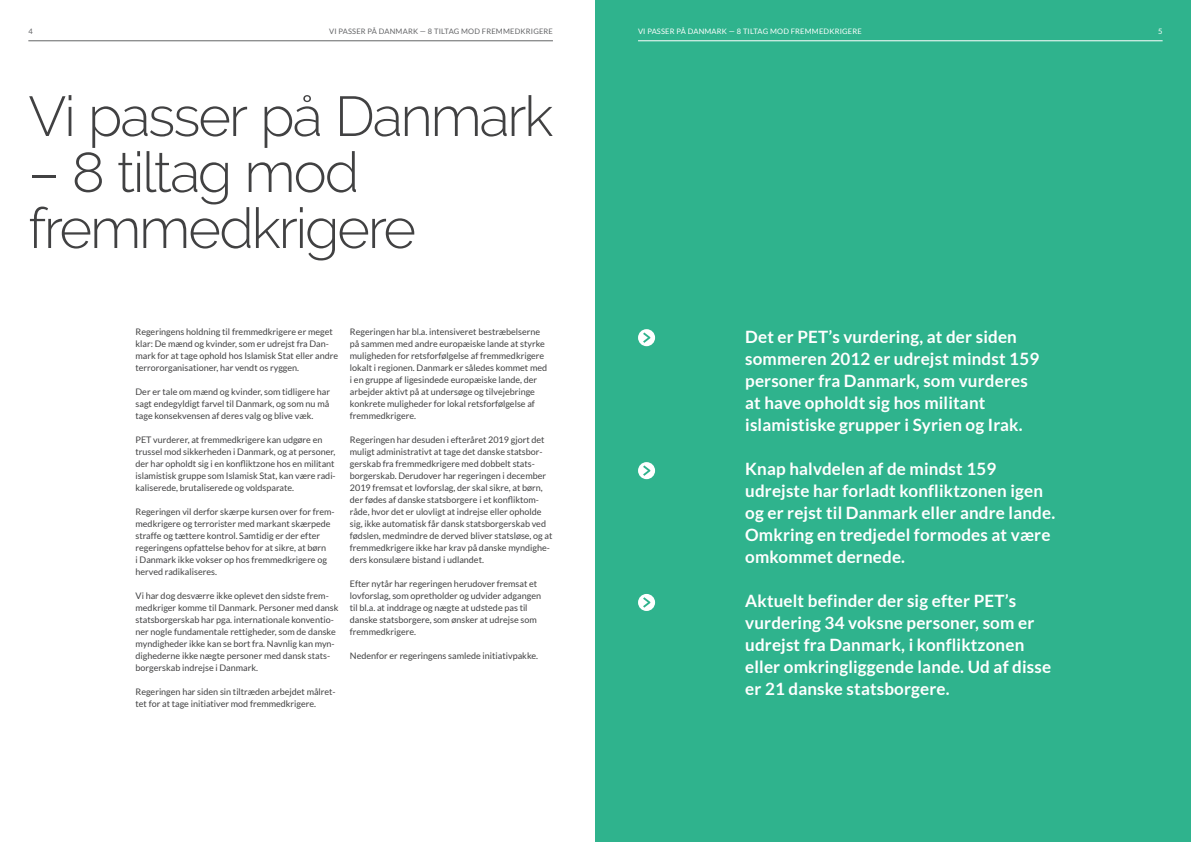
<style>
.page{position:relative;width:1191px;height:842px;background:#fff}
.page>*{position:absolute;margin:0;border:0;box-sizing:border-box;transform-origin:0 0}
.t1{font:300 56px/56px "Raleway";letter-spacing:-.04em;color:#414142}
.t2{font:700 17px/22px "Lato";letter-spacing:.01em;color:#fff}
.t3{font:9px/12px "Lato";color:#414142}
.t4{font:7.5px "Lato";letter-spacing:.025em;color:#636466}
.t5{font:7.5px "Lato";letter-spacing:.025em;color:#fff}
</style>
<div class="page">
<div style="left:595px;top:0;width:596px;height:842px;background:#2fb38d"></div>
<div style="left:638px;top:329px;width:17px;height:17px;background:#fff;border-radius:50%"></div>
<svg style="left:643px;top:332px;width:7px;height:11px"></svg>
<div style="left:638px;top:462px;width:17px;height:17px;background:#fff;border-radius:50%"></div>
<svg style="left:643px;top:465px;width:7px;height:11px"></svg>
<div style="left:638px;top:594px;width:17px;height:17px;background:#fff;border-radius:50%"></div>
<svg style="left:643px;top:597px;width:7px;height:11px"></svg>
<hr style="left:28px;top:41px;width:525px;height:1px;background:#636466">
<hr style="left:638px;top:41px;width:524px;height:1px;background:#fff">
<p class="t4" style="left:28px;top:27px;width:6px">4</p>
<p class="t4" style="left:329px;top:27px;width:225px">VI PASSER PÅ DANMARK — 8 TILTAG MOD FREMMEDKRIGERE</p>
<p class="t5" style="left:638px;top:27px;width:225px">VI PASSER PÅ DANMARK — 8 TILTAG MOD FREMMEDKRIGERE</p>
<p class="t5" style="left:1158px;top:27px;width:6px">5</p>
<h1 class="t1" style="left:28px;top:88px;width:526px">Vi passer på Danmark</h1>
<h1 class="t1" style="left:28px;top:144px;width:389px">– 8 tiltag mod fremmedkrigere</h1>
<p class="t3" style="left:135px;top:326px;width:204px">Regeringens holdning til fremmedkrigere er meget klar: De mænd og kvinder, som er udrejst fra Dan&shy;mark for at tage ophold hos Islamisk Stat eller andre terrororganisationer, har vendt os ryggen.</p>
<p class="t3" style="left:135px;top:386px;width:196px;text-align:justify">Der er tale om mænd og kvinder, som tidligere har sagt endegyldigt farvel til Danmark, og som nu må tage konsekvensen af deres valg og blive væk.</p>
<p class="t3" style="left:135px;top:434px;width:202px">PET vurderer, at fremmedkrigere kan udgøre en trussel mod sikkerheden i Danmark, og at personer, der har opholdt sig i en konfliktzone hos en militant islamistisk gruppe som Islamisk Stat, kan være radi&shy;kaliserede, brutaliserede og voldsparate.</p>
<p class="t3" style="left:135px;top:506px;width:201px">Regeringen vil derfor skærpe kursen over for frem&shy;medkrigere og terrorister med markant skærpede straffe og tættere kontrol. Samtidig er der efter regeringens opfattelse behov for at sikre, at børn<br>i Danmark ikke vokser op hos fremmedkrigere og herved radikaliseres.</p>
<p class="t3" style="left:135px;top:590px;width:204px">Vi har dog desværre ikke oplevet den sidste frem&shy;medkriger komme til Danmark. Personer med dansk statsborgerskab har pga. internationale konventio&shy;ner nogle fundamentale rettigheder, som de danske myndigheder ikke kan se bort fra. Navnlig kan myn&shy;dighederne ikke nægte personer med dansk stats&shy;borgerskab indrejse i Danmark.</p>
<p class="t3" style="left:135px;top:686px;width:202px">Regeringen har siden sin tiltræden arbejdet målret&shy;tet for at tage initiativer mod fremmedkrigere.</p>
<p class="t3" style="left:350px;top:326px;width:199px">Regeringen har bl.a. intensiveret bestræbelserne på sammen med andre europæiske lande at styrke muligheden for retsforfølgelse af fremmedkrigere lokalt i regionen. Danmark er således kommet med i en gruppe af ligesindede europæiske lande, der arbejder aktivt på at undersøge og tilvejebringe konkrete muligheder for lokal retsforfølgelse af fremmedkrigere.</p>
<p class="t3" style="left:350px;top:434px;width:204px">Regeringen har desuden i efteråret 2019 gjort det muligt administrativt at tage det danske statsbor&shy;gerskab fra fremmedkrigere med dobbelt stats&shy;borgerskab. Derudover har regeringen i december 2019 fremsat et lovforslag, der skal sikre, at børn, der fødes af danske statsborgere i et konfliktom&shy;råde, hvor det er ulovligt at indrejse eller opholde sig, ikke automatisk får dansk statsborgerskab ved fødslen, medmindre de derved bliver statsløse, og at fremmedkrigere ikke har krav på danske myndighe&shy;ders konsulære bistand i udlandet.</p>
<p class="t3" style="left:350px;top:578px;width:193px">Efter nytår har regeringen herudover fremsat et lovforslag, som opretholder og udvider adgangen til bl.a. at inddrage og nægte at udstede pas til danske statsborgere, som ønsker at udrejse som fremmedkrigere.</p>
<p class="t3" style="left:350px;top:650px;width:189px">Nedenfor er regeringens samlede initiativpakke.</p>
<h2 class="t2" style="left:745px;top:326px;width:295px">Det er PET’s vurdering, at der siden sommeren 2012 er udrejst mindst 159 personer fra Danmark, som vurderes at have opholdt sig hos militant islamistiske grupper i Syrien og Irak.</h2>
<h2 class="t2" style="left:745px;top:458px;width:311px">Knap halvdelen af de mindst 159 udrejste har forladt konfliktzonen igen og er rejst til Danmark eller andre lande.<br>Omkring en tredjedel formodes at være omkommet dernede.</h2>
<h2 class="t2" style="left:745px;top:590px;width:307px">Aktuelt befinder der sig efter PET’s vurdering 34 voksne personer, som er udrejst fra Danmark, i konfliktzonen eller omkringliggende lande. Ud af disse er 21 danske statsborgere.</h2>
</div>
